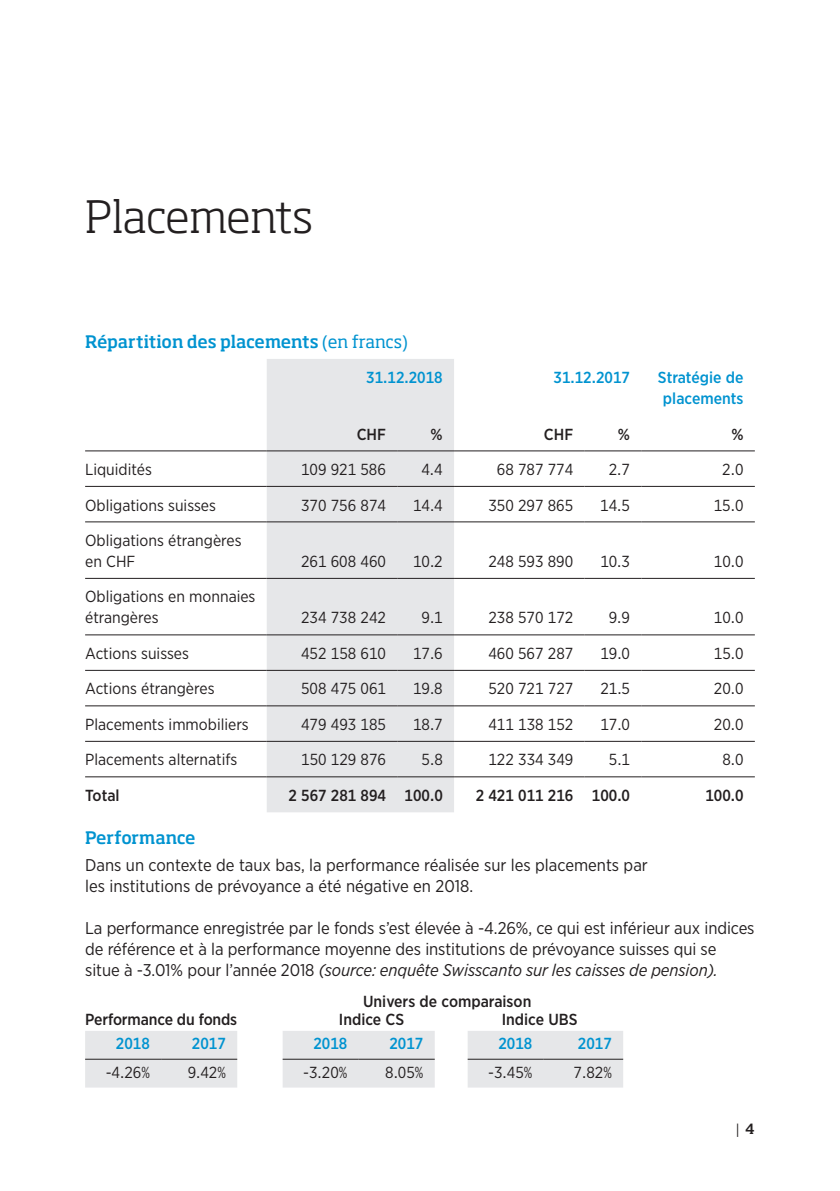
<style>
.page{position:relative;width:840px;height:1191px;background:#fff}
.page>*{position:absolute;margin:0;border:0;box-sizing:border-box;transform-origin:0 0}
.t1{font:300 44px "Soho Std";letter-spacing:-.01em;color:#231f20}
.t2{font:17px/21px "Gotham Narrow";letter-spacing:-.005em;color:#231f20}
.t3{font:500 17px "Soho Std";letter-spacing:-.01em;color:#0093d0}
.t4{font:16px/21px "Gotham Narrow";color:#231f20}
.t5{font:500 16px "Gotham Narrow";color:#231f20}
.t6{font:500 16px/21px "Gotham Narrow";color:#0093d0;text-align:center}
.t7{font:300 14px "Soho Std";color:#231f20}
.s1{font-weight:400}
.s2{font-style:italic}
.s3{font-weight:500}
</style>
<div class="page">
<div style="left:266px;top:359px;width:188px;height:453px;background:#e6e7e9"></div>
<svg style="left:641px;top:451px;width:113px;height:327px"></svg>
<hr style="left:85px;top:450px;width:181px;height:1px;background:#231f20">
<hr style="left:266px;top:450px;width:131px;height:1px;background:#231f20">
<hr style="left:397px;top:450px;width:57px;height:1px;background:#231f20">
<hr style="left:454px;top:450px;width:130px;height:1px;background:#231f20">
<hr style="left:584px;top:450px;width:57px;height:1px;background:#231f20">
<hr style="left:641px;top:450px;width:113px;height:1px;background:#231f20">
<hr style="left:85px;top:486px;width:181px;height:1px;background:#231f20">
<hr style="left:266px;top:486px;width:131px;height:1px;background:#231f20">
<hr style="left:397px;top:486px;width:57px;height:1px;background:#231f20">
<hr style="left:454px;top:486px;width:130px;height:1px;background:#231f20">
<hr style="left:584px;top:486px;width:57px;height:1px;background:#231f20">
<hr style="left:641px;top:486px;width:113px;height:1px;background:#231f20">
<hr style="left:85px;top:521px;width:181px;height:1px;background:#231f20">
<hr style="left:266px;top:521px;width:131px;height:1px;background:#231f20">
<hr style="left:397px;top:521px;width:57px;height:1px;background:#231f20">
<hr style="left:454px;top:521px;width:130px;height:1px;background:#231f20">
<hr style="left:584px;top:521px;width:57px;height:1px;background:#231f20">
<hr style="left:641px;top:521px;width:113px;height:1px;background:#231f20">
<hr style="left:85px;top:578px;width:181px;height:1px;background:#231f20">
<hr style="left:266px;top:578px;width:131px;height:1px;background:#231f20">
<hr style="left:397px;top:578px;width:57px;height:1px;background:#231f20">
<hr style="left:454px;top:578px;width:130px;height:1px;background:#231f20">
<hr style="left:584px;top:578px;width:57px;height:1px;background:#231f20">
<hr style="left:641px;top:578px;width:113px;height:1px;background:#231f20">
<hr style="left:85px;top:634px;width:181px;height:1px;background:#231f20">
<hr style="left:266px;top:634px;width:131px;height:1px;background:#231f20">
<hr style="left:397px;top:634px;width:57px;height:1px;background:#231f20">
<hr style="left:454px;top:634px;width:130px;height:1px;background:#231f20">
<hr style="left:584px;top:634px;width:57px;height:1px;background:#231f20">
<hr style="left:641px;top:634px;width:113px;height:1px;background:#231f20">
<hr style="left:85px;top:670px;width:181px;height:1px;background:#231f20">
<hr style="left:266px;top:670px;width:131px;height:1px;background:#231f20">
<hr style="left:397px;top:670px;width:57px;height:1px;background:#231f20">
<hr style="left:454px;top:670px;width:130px;height:1px;background:#231f20">
<hr style="left:584px;top:670px;width:57px;height:1px;background:#231f20">
<hr style="left:641px;top:670px;width:113px;height:1px;background:#231f20">
<hr style="left:85px;top:705px;width:181px;height:1px;background:#231f20">
<hr style="left:266px;top:705px;width:131px;height:1px;background:#231f20">
<hr style="left:397px;top:705px;width:57px;height:1px;background:#231f20">
<hr style="left:454px;top:705px;width:130px;height:1px;background:#231f20">
<hr style="left:584px;top:705px;width:57px;height:1px;background:#231f20">
<hr style="left:641px;top:705px;width:113px;height:1px;background:#231f20">
<hr style="left:85px;top:741px;width:181px;height:1px;background:#231f20">
<hr style="left:266px;top:741px;width:131px;height:1px;background:#231f20">
<hr style="left:397px;top:741px;width:57px;height:1px;background:#231f20">
<hr style="left:454px;top:741px;width:130px;height:1px;background:#231f20">
<hr style="left:584px;top:741px;width:57px;height:1px;background:#231f20">
<hr style="left:641px;top:741px;width:113px;height:1px;background:#231f20">
<hr style="left:85px;top:776px;width:181px;height:1px;background:#231f20">
<hr style="left:266px;top:776px;width:131px;height:1px;background:#231f20">
<hr style="left:397px;top:776px;width:57px;height:1px;background:#231f20">
<hr style="left:454px;top:776px;width:130px;height:1px;background:#231f20">
<hr style="left:584px;top:776px;width:57px;height:1px;background:#231f20">
<hr style="left:641px;top:776px;width:113px;height:1px;background:#231f20">
<svg style="left:85px;top:1031px;width:537px;height:56px;background:#e7e8e9"></svg>
<hr style="left:85px;top:1058px;width:76px;height:1px;background:#231f20">
<hr style="left:161px;top:1058px;width:76px;height:1px;background:#231f20">
<hr style="left:282px;top:1058px;width:76px;height:1px;background:#231f20">
<hr style="left:358px;top:1058px;width:76px;height:1px;background:#231f20">
<hr style="left:467px;top:1058px;width:76px;height:1px;background:#231f20">
<hr style="left:543px;top:1058px;width:79px;height:1px;background:#231f20">
<h1 class="t1" style="left:85px;top:189px;width:229px">Placements</h1>
<p class="t3" style="left:85px;top:331px;width:324px">Répartition des placements <span class="s1">(en francs)</span></p>
<p class="t6" style="left:366px;top:367px;width:78px">31.12.2018</p>
<p class="t6" style="left:553px;top:367px;width:78px">31.12.2017</p>
<p class="t6" style="left:657px;top:367px;width:87px">Stratégie de placements</p>
<p class="t5" style="left:356px;top:424px;width:31px">CHF</p>
<p class="t5" style="left:430px;top:424px;width:14px">%</p>
<p class="t5" style="left:543px;top:424px;width:31px">CHF</p>
<p class="t5" style="left:617px;top:424px;width:14px">%</p>
<p class="t5" style="left:731px;top:424px;width:14px">%</p>
<p class="t4" style="left:85px;top:458px;width:68px">Liquidités</p>
<p class="t4" style="left:301px;top:458px;width:86px">109 921 586</p>
<p class="t4" style="left:421px;top:458px;width:23px">4.4</p>
<p class="t4" style="left:496px;top:458px;width:78px">68 787 774</p>
<p class="t4" style="left:608px;top:458px;width:23px">2.7</p>
<p class="t4" style="left:722px;top:458px;width:23px">2.0</p>
<p class="t4" style="left:85px;top:494px;width:132px">Obligations suisses</p>
<p class="t4" style="left:301px;top:494px;width:86px">370 756 874</p>
<p class="t4" style="left:413px;top:494px;width:31px">14.4</p>
<p class="t4" style="left:488px;top:494px;width:86px">350 297 865</p>
<p class="t4" style="left:600px;top:494px;width:31px">14.5</p>
<p class="t4" style="left:713px;top:494px;width:31px">15.0</p>
<p class="t4" style="left:85px;top:529px;width:158px">Obligations étrangères en CHF</p>
<p class="t4" style="left:301px;top:550px;width:86px">261 608 460</p>
<p class="t4" style="left:413px;top:550px;width:31px">10.2</p>
<p class="t4" style="left:488px;top:550px;width:86px">248 593 890</p>
<p class="t4" style="left:600px;top:550px;width:31px">10.3</p>
<p class="t4" style="left:713px;top:550px;width:31px">10.0</p>
<p class="t4" style="left:85px;top:586px;width:172px">Obligations en monnaies étrangères</p>
<p class="t4" style="left:301px;top:607px;width:86px">234 738 242</p>
<p class="t4" style="left:421px;top:607px;width:23px">9.1</p>
<p class="t4" style="left:488px;top:607px;width:86px">238 570 172</p>
<p class="t4" style="left:608px;top:607px;width:23px">9.9</p>
<p class="t4" style="left:713px;top:607px;width:31px">10.0</p>
<p class="t4" style="left:85px;top:642px;width:105px">Actions suisses</p>
<p class="t4" style="left:301px;top:642px;width:86px">452 158 610</p>
<p class="t4" style="left:413px;top:642px;width:31px">17.6</p>
<p class="t4" style="left:488px;top:642px;width:86px">460 567 287</p>
<p class="t4" style="left:600px;top:642px;width:31px">19.0</p>
<p class="t4" style="left:713px;top:642px;width:31px">15.0</p>
<p class="t4" style="left:85px;top:678px;width:131px">Actions étrangères</p>
<p class="t4" style="left:301px;top:678px;width:86px">508 475 061</p>
<p class="t4" style="left:413px;top:678px;width:31px">19.8</p>
<p class="t4" style="left:488px;top:678px;width:86px">520 721 727</p>
<p class="t4" style="left:600px;top:678px;width:31px">21.5</p>
<p class="t4" style="left:713px;top:678px;width:31px">20.0</p>
<p class="t4" style="left:85px;top:713px;width:165px">Placements immobiliers</p>
<p class="t4" style="left:301px;top:713px;width:86px">479 493 185</p>
<p class="t4" style="left:413px;top:713px;width:31px">18.7</p>
<p class="t4" style="left:488px;top:713px;width:86px">411 138 152</p>
<p class="t4" style="left:600px;top:713px;width:31px">17.0</p>
<p class="t4" style="left:713px;top:713px;width:31px">20.0</p>
<p class="t4" style="left:85px;top:749px;width:153px">Placements alternatifs</p>
<p class="t4" style="left:301px;top:749px;width:86px">150 129 876</p>
<p class="t4" style="left:421px;top:749px;width:23px">5.8</p>
<p class="t4" style="left:488px;top:749px;width:86px">122 334 349</p>
<p class="t4" style="left:608px;top:749px;width:23px">5.1</p>
<p class="t4" style="left:722px;top:749px;width:23px">8.0</p>
<p class="t5" style="left:85px;top:785px;width:36px">Total</p>
<p class="t5" style="left:288px;top:785px;width:156px">2 567 281 894 100.0</p>
<p class="t5" style="left:475px;top:785px;width:156px">2 421 011 216 100.0</p>
<p class="t5" style="left:705px;top:785px;width:40px">100.0</p>
<p class="t3" style="left:85px;top:827px;width:112px">Performance</p>
<p class="t2" style="left:85px;top:854px;width:564px">Dans un contexte de taux bas, la performance réalisée sur les placements par les institutions de prévoyance a été négative en 2018.</p>
<p class="t2" style="left:85px;top:917px;width:670px">La performance enregistrée par le fonds s’est élevée à -4.26%, ce qui est inférieur aux indices de référence et à la performance moyenne des institutions de prévoyance suisses qui se situe à -3.01% pour l’année 2018 <span class="s2">(source: enquête Swisscanto sur les caisses de pension).</span></p>
<p class="t5" style="left:363px;top:991px;width:170px">Univers de comparaison</p>
<p class="t5" style="left:85px;top:1009px;width:153px">Performance du fonds</p>
<p class="t5" style="left:339px;top:1009px;width:67px">Indice CS</p>
<p class="t5" style="left:501px;top:1009px;width:77px">Indice UBS</p>
<p class="t6" style="left:116px;top:1033px;width:35px">2018</p>
<p class="t6" style="left:192px;top:1033px;width:35px">2017</p>
<p class="t6" style="left:313px;top:1033px;width:35px">2018</p>
<p class="t6" style="left:389px;top:1033px;width:35px">2017</p>
<p class="t6" style="left:498px;top:1033px;width:35px">2018</p>
<p class="t6" style="left:577px;top:1033px;width:35px">2017</p>
<p class="t4" style="left:106px;top:1061px;width:46px">-4.26%</p>
<p class="t4" style="left:187px;top:1061px;width:40px">9.42%</p>
<p class="t4" style="left:303px;top:1061px;width:46px">-3.20%</p>
<p class="t4" style="left:385px;top:1061px;width:40px">8.05%</p>
<p class="t4" style="left:488px;top:1061px;width:46px">-3.45%</p>
<p class="t4" style="left:573px;top:1061px;width:40px">7.82%</p>
<p class="t7" style="left:735px;top:1120px;width:21px">| <span class="s3">4</span></p>
</div>
